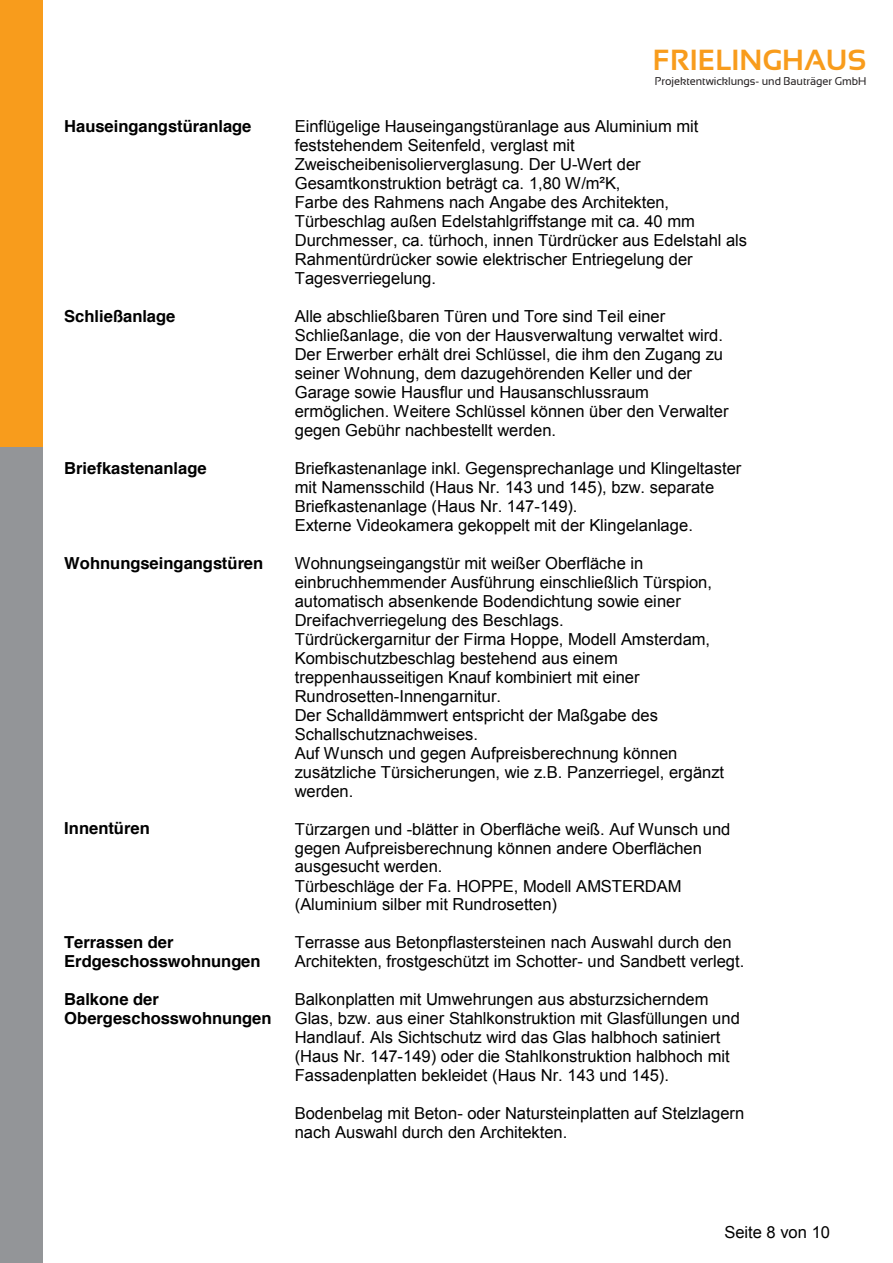
<style>
.page{position:relative;width:893px;height:1263px;background:#fff}
.page>*{position:absolute;margin:0;border:0;box-sizing:border-box;transform-origin:0 0}
.t1{font:700 29.1px "Sansation";color:#f89c1c}
.t2{font:16.5px/18.9px "Arial";color:#000}
.t3{font:700 16.5px/18.9px "Helvetica";color:#000}
.t4{font:11.25px "Sansation";letter-spacing:-.005em;color:#231f20}
</style>
<div class="page">
<div style="left:0;top:446px;width:43px;height:817px;background:#939598"></div>
<div style="left:0;top:0;width:43px;height:446px;background:#f89c1c"></div>
<h1 class="t1" style="left:653px;top:44px;width:215px">FRIELINGHAUS</h1>
<p class="t4" style="left:655px;top:75px;width:213px">Projektentwicklungs- und Bauträger GmbH</p>
<p class="t3" style="left:64px;top:117px;width:188px">Hauseingangstüranlage</p>
<p class="t2" style="left:295px;top:117px;width:454px">Einflügelige Hauseingangstüranlage aus Aluminium mit feststehendem Seitenfeld, verglast mit Zweischeibenisolierverglasung. Der U-Wert der Gesamtkonstruktion beträgt ca. 1,80 W/m²K,<br>Farbe des Rahmens nach Angabe des Architekten, Türbeschlag außen Edelstahlgriffstange mit ca. 40 mm Durchmesser, ca. türhoch, innen Türdrücker aus Edelstahl als Rahmentürdrücker sowie elektrischer Entriegelung der Tagesverriegelung.</p>
<p class="t3" style="left:64px;top:307px;width:113px">Schließanlage</p>
<p class="t2" style="left:295px;top:307px;width:435px">Alle abschließbaren Türen und Tore sind Teil einer Schließanlage, die von der Hausverwaltung verwaltet wird.<br>Der Erwerber erhält drei Schlüssel, die ihm den Zugang zu seiner Wohnung, dem dazugehörenden Keller und der Garage sowie Hausflur und Hausanschlussraum ermöglichen. Weitere Schlüssel können über den Verwalter gegen Gebühr nachbestellt werden.</p>
<p class="t3" style="left:64px;top:459px;width:144px">Briefkastenanlage</p>
<p class="t2" style="left:295px;top:459px;width:448px">Briefkastenanlage inkl. Gegensprechanlage und Klingeltaster mit Namensschild (Haus Nr. 143 und 145), bzw. separate Briefkastenanlage (Haus Nr. 147-149).<br>Externe Videokamera gekoppelt mit der Klingelanlage.</p>
<p class="t3" style="left:64px;top:554px;width:200px">Wohnungseingangstüren</p>
<p class="t2" style="left:295px;top:554px;width:431px">Wohnungseingangstür mit weißer Oberfläche in einbruchhemmender Ausführung einschließlich Türspion, automatisch absenkende Bodendichtung sowie einer Dreifachverriegelung des Beschlags.<br>Türdrückergarnitur der Firma Hoppe, Modell Amsterdam, Kombischutzbeschlag bestehend aus einem treppenhausseitigen Knauf kombiniert mit einer Rundrosetten-Innengarnitur.<br>Der Schalldämmwert entspricht der Maßgabe des Schallschutznachweises.<br>Auf Wunsch und gegen Aufpreisberechnung können zusätzliche Türsicherungen, wie z.B. Panzerriegel, ergänzt werden.</p>
<p class="t3" style="left:64px;top:819px;width:87px">Innentüren</p>
<p class="t2" style="left:295px;top:819px;width:437px">Türzargen und -blätter in Oberfläche weiß. Auf Wunsch und gegen Aufpreisberechnung können andere Oberflächen ausgesucht werden.<br>Türbeschläge der Fa. HOPPE, Modell AMSTERDAM (Aluminium silber mit Rundrosetten)</p>
<p class="t3" style="left:64px;top:933px;width:198px">Terrassen der<br>Erdgeschosswohnungen</p>
<p class="t2" style="left:295px;top:933px;width:451px">Terrasse aus Betonpflastersteinen nach Auswahl durch den<br>Architekten, frostgeschützt im Schotter- und Sandbett verlegt.</p>
<p class="t3" style="left:64px;top:990px;width:209px">Balkone der<br>Obergeschosswohnungen</p>
<p class="t2" style="left:295px;top:990px;width:447px">Balkonplatten mit Umwehrungen aus absturzsicherndem Glas, bzw. aus einer Stahlkonstruktion mit Glasfüllungen und Handlauf. Als Sichtschutz wird das Glas halbhoch satiniert (Haus Nr. 147-149) oder die Stahlkonstruktion halbhoch mit Fassadenplatten bekleidet (Haus Nr. 143 und 145).</p>
<p class="t2" style="left:295px;top:1104px;width:451px">Bodenbelag mit Beton- oder Natursteinplatten auf Stelzlagern nach Auswahl durch den Architekten.</p>
<p class="t2" style="left:724px;top:1223px;width:107px">Seite 8 von 10</p>
</div>
